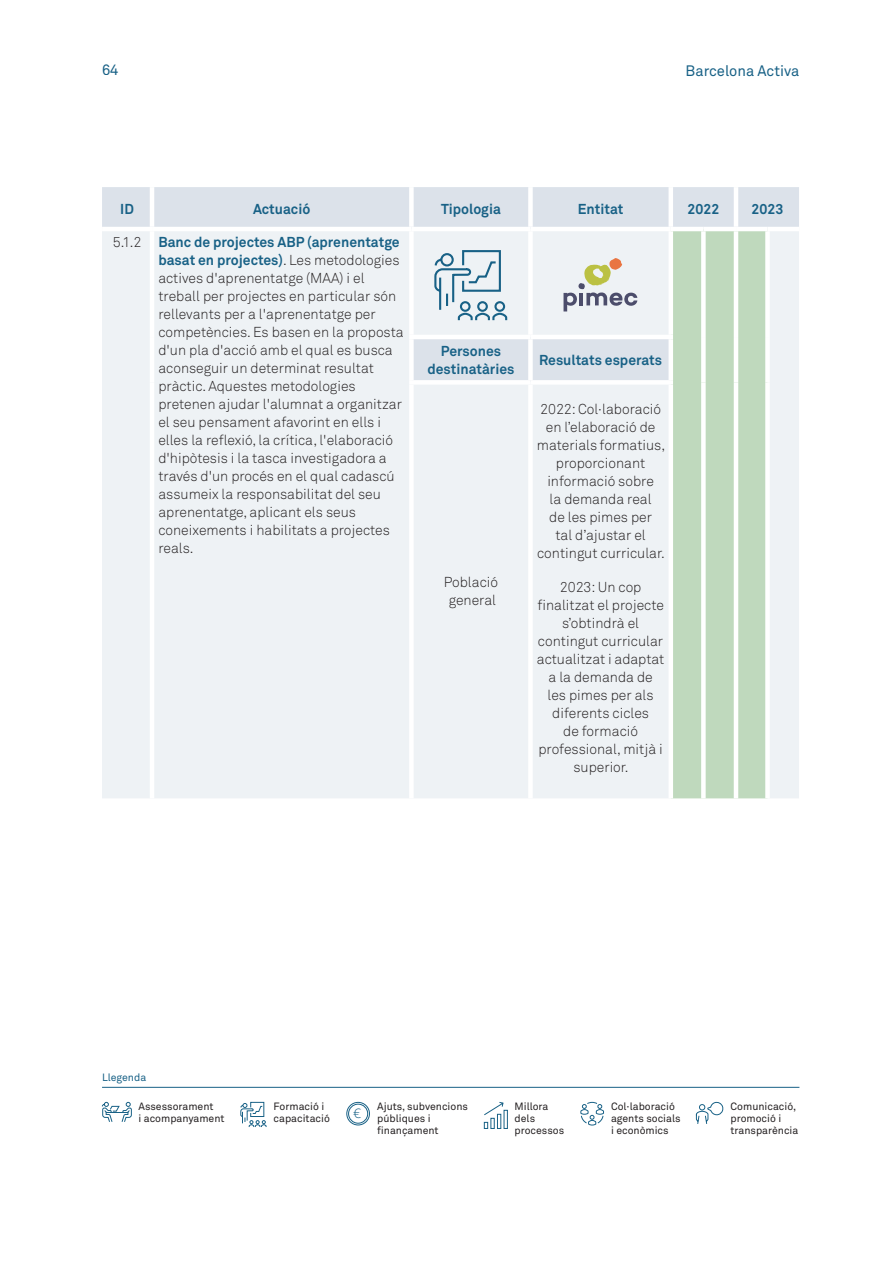
<style>
.page{position:relative;width:893px;height:1263px;background:#fff}
.page>*{position:absolute;margin:0;border:0;box-sizing:border-box;transform-origin:0 0}
.t1{font:15px "Akkurat Pro";color:#186186}
.text_taula{font:14.25px/18px "Akkurat Light Pro";color:#231f20;text-align:center}
.text_taula-2{font:700 14.25px/18px "Akkurat Pro";color:#186186;text-align:center}
.t2{font:13.5px "Akkurat Light Pro";color:#186186}
.Text_gran{font:10.5px/12px "Akkurat Pro";color:#231f20}
.Text_gran-2{font:10.5px "Akkurat Pro";color:#186186}
.s1{font-family:"Akkurat Pro";font-weight:700;color:#186186}
</style>
<div class="page">
<div style="left:102px;top:187px;width:697px;height:40px;background:#dce2ea"></div>
<div style="left:102px;top:231px;width:697px;height:567px;background:#eef2f5"></div>
<div style="left:673px;top:231px;width:92px;height:567px;background:#bfd9bd"></div>
<hr style="left:150px;top:187px;width:4px;height:40px;background:#fff">
<div style="left:409px;top:187px;width:5px;height:40px;background:#fff"></div>
<div style="left:528px;top:187px;width:5px;height:40px;background:#fff"></div>
<div style="left:668px;top:187px;width:5px;height:40px;background:#fff"></div>
<hr style="left:734px;top:187px;width:4px;height:40px;background:#fff">
<hr style="left:150px;top:231px;width:4px;height:106px;background:#fff">
<div style="left:409px;top:231px;width:5px;height:104px;background:#fff"></div>
<div style="left:528px;top:231px;width:5px;height:104px;background:#fff"></div>
<div style="left:668px;top:231px;width:5px;height:104px;background:#fff"></div>
<div style="left:701px;top:231px;width:5px;height:106px;background:#fff"></div>
<hr style="left:734px;top:231px;width:4px;height:106px;background:#fff">
<hr style="left:150px;top:337px;width:4px;height:45px;background:#fff">
<hr style="left:409px;top:335px;width:121px;height:4px;background:#fff">
<div style="left:409px;top:339px;width:5px;height:41px;background:#fff"></div>
<hr style="left:530px;top:335px;width:143px;height:4px;background:#fff">
<div style="left:528px;top:339px;width:5px;height:41px;background:#fff"></div>
<div style="left:668px;top:339px;width:5px;height:41px;background:#fff"></div>
<div style="left:701px;top:337px;width:5px;height:45px;background:#fff"></div>
<hr style="left:734px;top:337px;width:4px;height:45px;background:#fff">
<hr style="left:150px;top:382px;width:4px;height:416px;background:#fff">
<div style="left:409px;top:380px;width:121px;height:5px;background:#fff"></div>
<div style="left:409px;top:385px;width:5px;height:413px;background:#fff"></div>
<div style="left:530px;top:380px;width:143px;height:5px;background:#fff"></div>
<div style="left:528px;top:385px;width:5px;height:413px;background:#fff"></div>
<div style="left:668px;top:385px;width:5px;height:413px;background:#fff"></div>
<div style="left:701px;top:382px;width:5px;height:416px;background:#fff"></div>
<hr style="left:734px;top:382px;width:4px;height:416px;background:#fff">
<div style="left:765px;top:231px;width:5px;height:106px;background:#fff"></div>
<div style="left:765px;top:337px;width:5px;height:45px;background:#fff"></div>
<div style="left:765px;top:382px;width:5px;height:416px;background:#fff"></div>
<svg style="left:433px;top:249px;width:75px;height:73px;background:#c3d5df"></svg>
<svg style="left:563px;top:258px;width:74px;height:53px;background:#d0d0ca"></svg>
<svg style="left:580px;top:1102px;width:24px;height:23px"></svg>
<svg style="left:346px;top:1102px;width:24px;height:23px"></svg>
<svg style="left:696px;top:1101px;width:27px;height:23px"></svg>
<svg style="left:240px;top:1102px;width:27px;height:25px"></svg>
<svg style="left:484px;top:1102px;width:20px;height:27px"></svg>
<div style="left:497px;top:1114px;width:4px;height:15px;border:1px solid #186186"></div>
<div style="left:504px;top:1110px;width:4px;height:19px;border:1px solid #186186"></div>
<svg style="left:102px;top:1102px;width:30px;height:20px"></svg>
<hr style="left:102px;top:1087px;width:697px;height:1px;background:#186186">
<p class="t1" style="left:102px;top:61px;width:18px">64</p>
<p class="t1" style="left:686px;top:62px;width:115px">Barcelona Activa</p>
<p class="text_taula-2" style="left:120px;top:200px;width:15px">ID</p>
<p class="text_taula-2" style="left:253px;top:200px;width:59px">Actuació</p>
<p class="text_taula-2" style="left:441px;top:200px;width:61px">Tipologia</p>
<p class="text_taula-2" style="left:578px;top:200px;width:47px">Entitat</p>
<p class="text_taula-2" style="left:687px;top:200px;width:33px">2022</p>
<p class="text_taula-2" style="left:752px;top:200px;width:33px">2023</p>
<p class="text_taula" style="left:113px;top:233px;width:30px">5.1.2</p>
<p class="text_taula" style="left:158px;top:233px;width:247px;text-align:left"><span class="s1">Banc de projectes ABP (aprenentatge basat en projectes)</span>. Les metodologies actives d'aprenentatge (MAA) i el treball per projectes en particular són rellevants per a l'aprenentatge per competències. Es basen en la proposta d'un pla d'acció amb el qual es busca aconseguir un determinat resultat pràctic. Aquestes metodologies pretenen ajudar l'alumnat a organitzar el seu pensament afavorint en ells i elles la reflexió, la crítica, l'elaboració d'hipòtesis i la tasca investigadora a través d'un procés en el qual cadascú assumeix la responsabilitat del seu aprenentatge, aplicant els seus coneixements i habilitats a projectes reals.</p>
<p class="text_taula-2" style="left:427px;top:342px;width:88px">Persones destinatàries</p>
<p class="text_taula-2" style="left:539px;top:351px;width:124px">Resultats esperats</p>
<p class="text_taula" style="left:537px;top:400px;width:130px">2022: Col·laboració en l’elaboració de materials formatius, proporcionant informació sobre<br>la demanda real<br>de les pimes per<br>tal d’ajustar el contingut curricular.</p>
<p class="text_taula" style="left:537px;top:578px;width:129px">2023: Un cop finalitzat el projecte s’obtindrà el contingut curricular actualitzat i adaptat a la demanda de<br>les pimes per als diferents cicles<br>de formació professional, mitjà i superior.</p>
<p class="text_taula" style="left:444px;top:573px;width:56px">Població general</p>
<p class="Text_gran-2" style="left:102px;top:1071px;width:46px">Llegenda</p>
<p class="Text_gran" style="left:139px;top:1101px;width:88px">Assessorament<br>i acompanyament</p>
<p class="Text_gran" style="left:274px;top:1101px;width:58px">Formació i capacitació</p>
<p class="Text_gran" style="left:515px;top:1101px;width:51px">Millora dels processos</p>
<p class="t2" style="left:353px;top:1105px;width:10px">€</p>
<p class="Text_gran" style="left:731px;top:1101px;width:69px">Comunicació, promoció i transparència</p>
<p class="Text_gran" style="left:611px;top:1101px;width:71px">Col·laboració agents socials i econòmics</p>
<p class="Text_gran" style="left:377px;top:1101px;width:92px">Ajuts, subvencions públiques i finançament</p>
</div>
